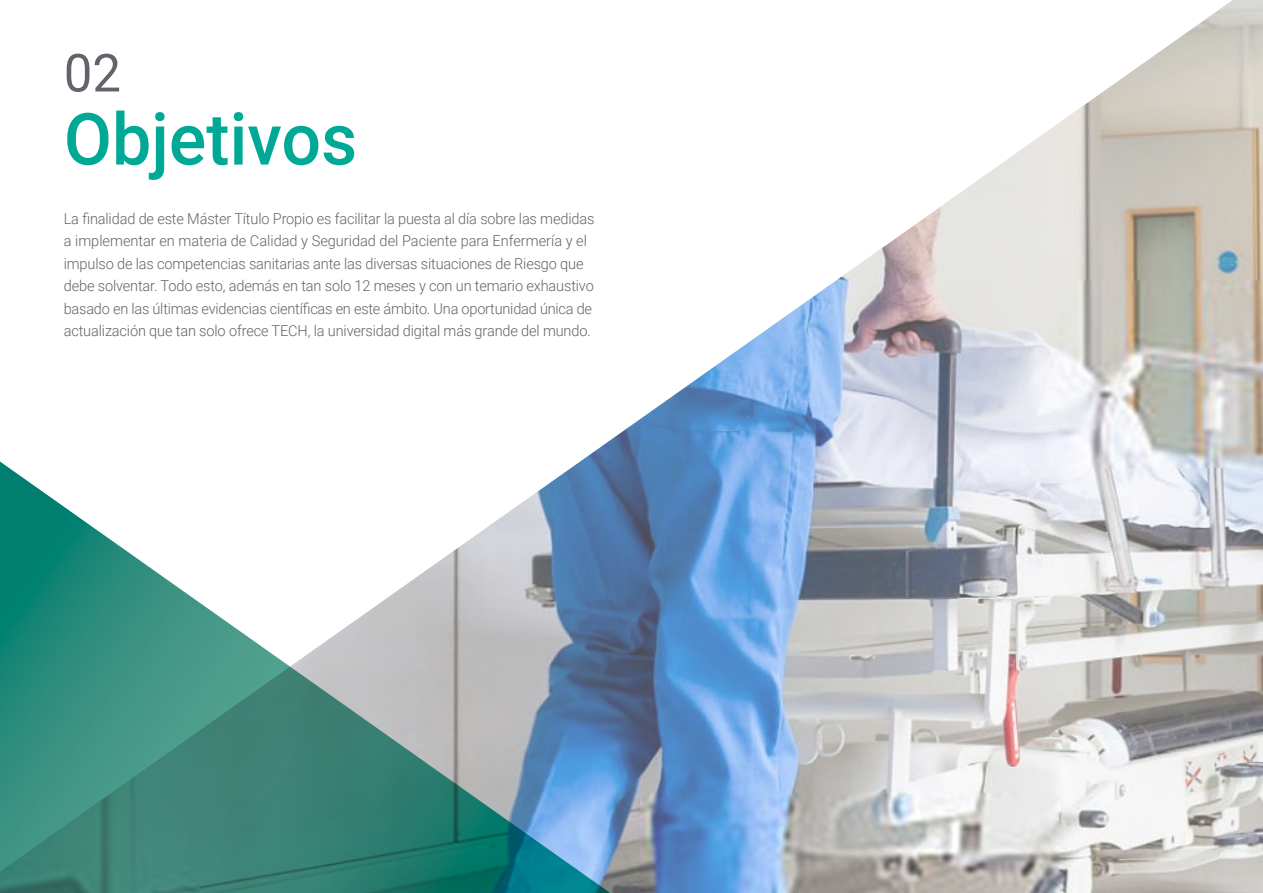
<style>
.page{position:relative;width:1263px;height:893px;background:#fff}
.page>*{position:absolute;margin:0;border:0;box-sizing:border-box;transform-origin:0 0}
.t1{font:500 72px "Roboto";color:#00a996}
.t2{font:52.5px "Roboto";color:#61646a}
.t3{font:300 15px/22.5px "Roboto";letter-spacing:-.01em;color:#61646a}
</style>
<div class="page">
<img style="left:602px;top:0;width:661px;height:893px">
<svg style="left:0;top:446px;width:640px;height:447px"></svg>
<h2 class="t2" style="left:64px;top:36px;width:59px">02</h2>
<h1 class="t1" style="left:64px;top:89px;width:295px">Objetivos</h1>
<p class="t3" style="left:64px;top:207px;width:532px">La finalidad de este Máster Título Propio es facilitar la puesta al día sobre las medidas a implementar en materia de Calidad y Seguridad del Paciente para Enfermería y el impulso de las competencias sanitarias ante las diversas situaciones de Riesgo que debe solventar. Todo esto, además en tan solo 12 meses y con un temario exhaustivo basado en las últimas evidencias científicas en este ámbito. Una oportunidad única de actualización que tan solo ofrece TECH, la universidad digital más grande del mundo.</p>
</div>
